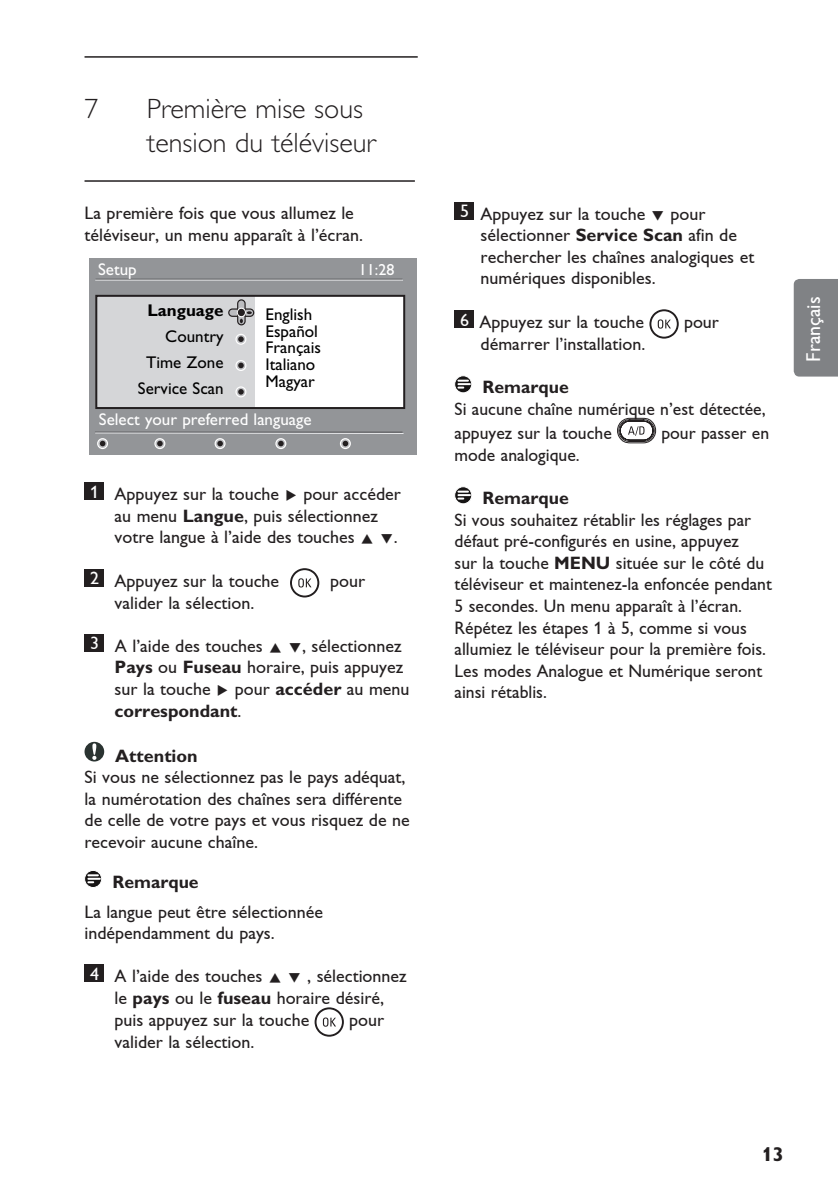
<style>
.page{position:relative;width:838px;height:1190px;background:#fff}
.page>*{position:absolute;margin:0;border:0;box-sizing:border-box;transform-origin:0 0}
.t1{font:300 28px/33.6px "Gill Alt One";color:#231f20}
.t2{font:20px "Gill Alt One";color:#fff}
.t3{font:700 20px "Gill Alt One";color:#231f20}
.t4{font:18px/21.6px "Gill Alt One";color:#231f20}
.t5{font:700 18px "Gill Alt One";color:#231f20}
.t6{font:17px/16.6px "Gill Sans Std";color:#000}
.t7{font:17px "Gill Alt One";color:#fff}
.t8{font:700 17px "Gill Alt One";color:#000}
.t9{font:17px "Gill Sans Std";color:#fff}
.t10{font:16px "Gill Sans Std";color:#fff}
.s1{color:#fff}
.s2{font-family:"Philips DFU"}
.s3{font-weight:700}
</style>
<div class="page">
<hr style="left:84px;top:56px;width:334px;height:2px;background:#231f20">
<div style="left:793px;top:279px;width:45px;height:97px;background:#808285"></div>
<hr style="left:84px;top:180px;width:331px;height:2px;background:#231f20">
<div style="left:84px;top:482px;width:20px;height:18px;background:#231f20"></div>
<div style="left:84px;top:569px;width:20px;height:18px;background:#231f20"></div>
<svg style="left:290px;top:568px;width:29px;height:29px"></svg>
<div style="left:84px;top:634px;width:20px;height:18px;background:#231f20"></div>
<div style="left:84px;top:742px;width:20px;height:19px;background:#2a3331;border-radius:50%"></div>
<svg style="left:92px;top:743px;width:4px;height:17px"></svg>
<svg style="left:85px;top:870px;width:17px;height:17px"></svg>
<div style="left:84px;top:870px;width:18px;height:17px;border:1px solid #fff;border-radius:50%"></div>
<svg style="left:88px;top:874px;width:12px;height:9px"></svg>
<div style="left:84px;top:964px;width:20px;height:18px;background:#231f20"></div>
<svg style="left:314px;top:1007px;width:30px;height:29px"></svg>
<div style="left:454px;top:202px;width:20px;height:17px;background:#231f20"></div>
<div style="left:454px;top:310px;width:20px;height:18px;background:#231f20"></div>
<svg style="left:649px;top:309px;width:29px;height:29px"></svg>
<svg style="left:454px;top:376px;width:18px;height:17px"></svg>
<div style="left:454px;top:376px;width:18px;height:17px;border:1px solid #fff;border-radius:50%"></div>
<svg style="left:458px;top:379px;width:12px;height:9px"></svg>
<svg style="left:617px;top:418px;width:40px;height:25px"></svg>
<svg style="left:454px;top:487px;width:18px;height:17px"></svg>
<div style="left:454px;top:486px;width:18px;height:18px;border:1px solid #fff;border-radius:50%"></div>
<svg style="left:458px;top:490px;width:12px;height:9px"></svg>
<div style="left:89px;top:258px;width:327px;height:197px;background:#939598"></div>
<hr style="left:95px;top:278px;width:307px;height:2px;background:#6c6d70">
<hr style="left:95px;top:431px;width:307px;height:2px;background:#6c6d70">
<div style="left:96px;top:296px;width:159px;height:112px;background:#d5d6d8"></div>
<div style="left:255px;top:296px;width:148px;height:111px;background:#fff"></div>
<div style="left:95px;top:295px;width:310px;height:114px;border:2px solid #231f20"></div>
<hr style="left:95px;top:280px;width:308px;height:1px;background:#e6e7e9">
<hr style="left:95px;top:432px;width:308px;height:2px;background:#e6e7e9">
<div style="left:229px;top:309px;width:24px;height:7px;background:#bcbdc0;border-radius:3px"></div>
<div style="left:228px;top:308px;width:26px;height:9px;border:1px solid #231f20;border-radius:4px"></div>
<div style="left:238px;top:300px;width:7px;height:24px;background:#bcbdc0;border-radius:3px"></div>
<div style="left:237px;top:299px;width:9px;height:26px;border:1px solid #231f20;border-radius:4px"></div>
<div style="left:237px;top:308px;width:8px;height:8px;background:#231f20;border-radius:50%"></div>
<div style="left:237px;top:308px;width:9px;height:9px;border:1px solid #fff;border-radius:50%"></div>
<svg style="left:240px;top:311px;width:12px;height:12px"></svg>
<div style="left:235px;top:334px;width:11px;height:11px;border:1px solid #fff;border-radius:50%"></div>
<svg style="left:238px;top:336px;width:6px;height:6px"></svg>
<svg style="left:236px;top:387px;width:10px;height:9px"></svg>
<div style="left:235px;top:386px;width:11px;height:11px;border:1px solid #fff;border-radius:50%"></div>
<svg style="left:238px;top:389px;width:6px;height:5px"></svg>
<svg style="left:236px;top:361px;width:10px;height:9px"></svg>
<div style="left:235px;top:360px;width:11px;height:11px;border:1px solid #fff;border-radius:50%"></div>
<svg style="left:238px;top:362px;width:6px;height:6px"></svg>
<svg style="left:98px;top:439px;width:9px;height:9px"></svg>
<div style="left:97px;top:438px;width:11px;height:11px;border:1px solid #fff;border-radius:50%"></div>
<svg style="left:100px;top:441px;width:5px;height:5px"></svg>
<svg style="left:155px;top:439px;width:10px;height:9px"></svg>
<div style="left:154px;top:438px;width:11px;height:11px;border:1px solid #fff;border-radius:50%"></div>
<svg style="left:157px;top:441px;width:6px;height:5px"></svg>
<div style="left:215px;top:438px;width:10px;height:11px;border:1px solid #fff;border-radius:50%"></div>
<svg style="left:217px;top:441px;width:6px;height:5px"></svg>
<svg style="left:276px;top:439px;width:9px;height:9px"></svg>
<div style="left:275px;top:438px;width:11px;height:11px;border:1px solid #fff;border-radius:50%"></div>
<svg style="left:278px;top:441px;width:6px;height:5px"></svg>
<svg style="left:341px;top:439px;width:9px;height:9px"></svg>
<div style="left:340px;top:438px;width:11px;height:11px;border:1px solid #fff;border-radius:50%"></div>
<svg style="left:343px;top:441px;width:5px;height:5px"></svg>
<h1 class="t1" style="left:84px;top:95px;width:15px">7</h1>
<h1 class="t1" style="left:147px;top:95px;width:230px">Première mise sous tension du téléviseur</h1>
<p class="t4" style="left:84px;top:202px;width:280px">La première fois que vous allumez le téléviseur, un menu apparaît à l’écran.</p>
<p class="t9" style="left:98px;top:263px;width:40px">Setup</p>
<p class="t10" style="left:359px;top:263px;width:37px">11:28</p>
<p class="t8" style="left:147px;top:304px;width:78px">Language</p>
<p class="t6" style="left:138px;top:325px;width:87px;line-height:26px;text-align:right">Country<br>Time Zone<br>Service Scan</p>
<p class="t6" style="left:265px;top:308px;width:57px">English<br>Español<br>Français<br>Italiano<br>Magyar</p>
<p class="t7" style="left:99px;top:413px;width:214px">Select your preferred language</p>
<p class="t4" style="left:114px;top:483px;width:288px;text-indent:-24px"><span class="s1">1</span> Appuyez sur la touche <span class="s2">Æ</span> pour accéder au menu <span class="s3">Langue</span>, puis sélectionnez votre langue à l’aide des touches <span class="s2">Î ï</span>.</p>
<p class="t4" style="left:90px;top:570px;width:191px"><span class="s1">2</span> Appuyez sur la touche</p>
<p class="t4" style="left:330px;top:570px;width:37px">pour</p>
<p class="t4" style="left:114px;top:591px;width:141px">valider la sélection.</p>
<p class="t4" style="left:114px;top:635px;width:296px;text-indent:-24px"><span class="s1">3</span> A l’aide des touches <span class="s2">Î ï</span>, sélectionnez<br><span class="s3">Pays</span> ou <span class="s3">Fuseau</span> horaire, puis appuyez sur la touche <span class="s2">Æ</span> pour <span class="s3">accéder</span> au menu <span class="s3">correspondant</span>.</p>
<p class="t5" style="left:115px;top:749px;width:84px">Attention</p>
<p class="t4" style="left:84px;top:766px;width:327px">Si vous ne sélectionnez pas le pays adéquat, la numérotation des chaînes sera différente de celle de votre pays et vous risquez de ne recevoir aucune chaîne.</p>
<p class="t5" style="left:112px;top:875px;width:88px">Remarque</p>
<p class="t4" style="left:84px;top:900px;width:240px">La langue peut être sélectionnée indépendamment du pays.</p>
<p class="t4" style="left:114px;top:965px;width:294px;text-indent:-24px"><span class="s1">4</span> A l’aide des touches <span class="s2">Î ï</span> , sélectionnez le <span class="s3">pays</span> ou le <span class="s3">fuseau</span> horaire désiré, puis appuyez sur la touche</p>
<p class="t4" style="left:349px;top:1009px;width:37px">pour</p>
<p class="t4" style="left:114px;top:1030px;width:141px">valider la sélection.</p>
<p class="t4" style="left:480px;top:203px;width:275px;text-indent:-20px"><span class="s1">5</span> Appuyez sur la touche <span class="s2">ï</span> pour sélectionner <span class="s3">Service Scan</span> afin de rechercher les chaînes analogiques et numériques disponibles.</p>
<p class="t4" style="left:460px;top:311px;width:185px"><span class="s1">6</span> Appuyez sur la touche</p>
<p class="t4" style="left:684px;top:311px;width:37px">pour</p>
<p class="t4" style="left:480px;top:333px;width:166px">démarrer l’installation.</p>
<p class="t5" style="left:482px;top:380px;width:88px">Remarque</p>
<p class="t4" style="left:454px;top:396px;width:312px;line-height:24.6px">Si aucune chaîne numérique n’est détectée, appuyez sur la touche</p>
<p class="t4" style="left:661px;top:422px;width:109px">pour passer en</p>
<p class="t4" style="left:454px;top:444px;width:127px">mode analogique.</p>
<p class="t5" style="left:482px;top:491px;width:88px">Remarque</p>
<p class="t4" style="left:454px;top:508px;width:319px">Si vous souhaitez rétablir les réglages par défaut pré-configurés en usine, appuyez<br>sur la touche <span class="s3">MENU</span> située sur le côté du téléviseur et maintenez-la enfoncée pendant 5 secondes. Un menu apparaît à l’écran.<br>Répétez les étapes 1 à 5, comme si vous allumiez le téléviseur pour la première fois.<br>Les modes Analogue et Numérique seront ainsi rétablis.</p>
<p class="t2" style="left:801px;top:362px;width:67px;rotate:-90deg">Français</p>
<p class="t3" style="left:762px;top:1146px;width:24px">13</p>
</div>
